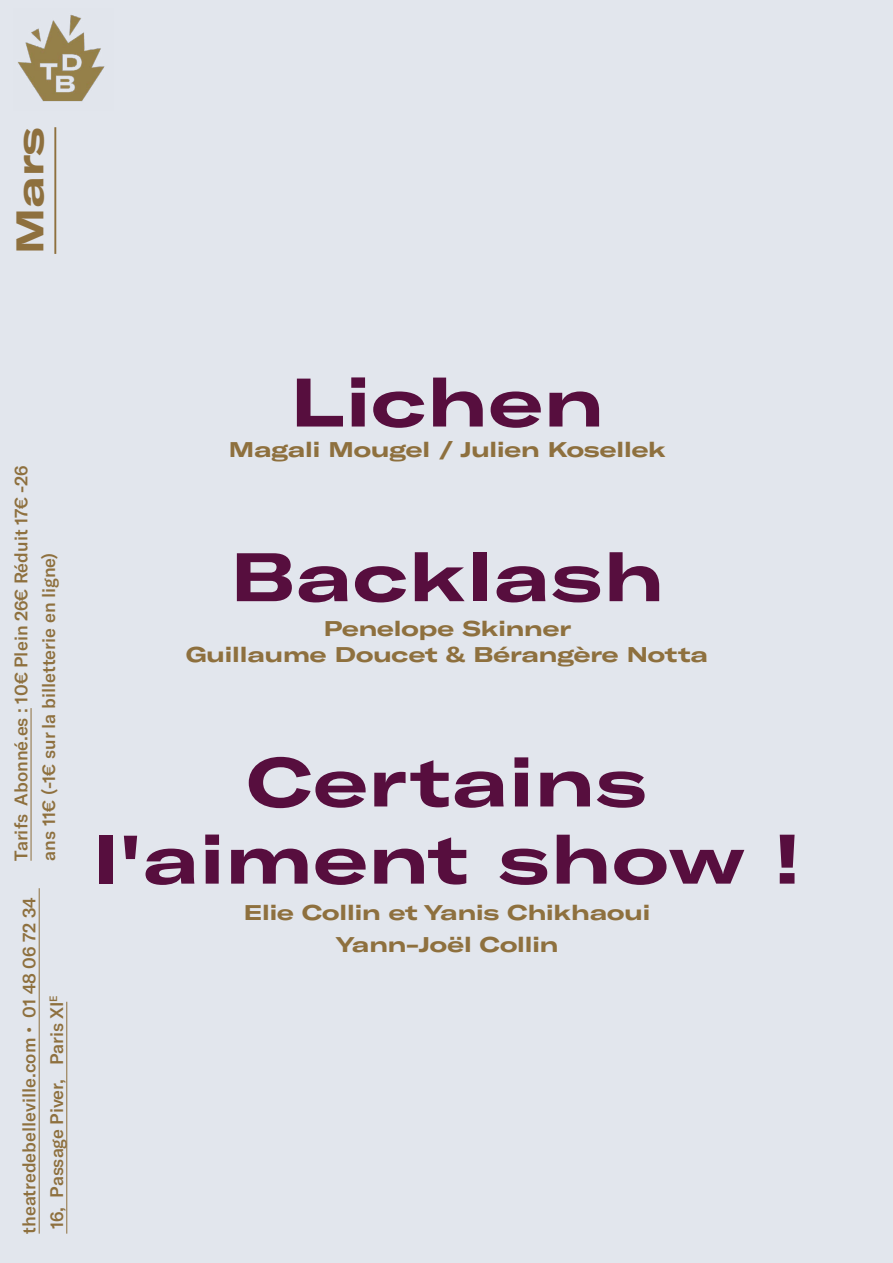
<style>
.page{position:relative;width:893px;height:1263px;background:#fff}
.page>*{position:absolute;margin:0;border:0;box-sizing:border-box;transform-origin:0 0}
.t1{font:700 expanded 67.5px/77.1px "GT America";letter-spacing:.02em;color:#570e3e;text-align:center}
.t2{font:700 expanded 37.95px "GT America";color:#8e703e}
.t3{font:700 expanded 21px/25.5px "GT America";letter-spacing:-.005em;color:#8e703e;text-align:center}
.t4{font:500 18px/27.6px "GT America";color:#8e703e}
</style>
<div class="page">
<div style="left:1px;top:0;width:892px;height:1263px;background:#e2e6ed"></div>
<hr style="left:39px;top:888px;width:1px;height:345px;background:#8e703e">
<hr style="left:66px;top:1002px;width:1px;height:231px;background:#8e703e">
<hr style="left:54px;top:127px;width:2px;height:127px;background:#8e703e">
<hr style="left:31px;top:708px;width:1px;height:153px;background:#8e703e">
<img style="left:18px;top:15px;width:87px;height:87px">
<h2 class="t2" style="left:6px;top:254px;width:128px;rotate:-90deg">Mars</h2>
<p class="t4" style="left:7px;top:861px;width:396px;rotate:-90deg">Tarifs Abonné.es : 10€ Plein 26€ Réduit 17€ -26 ans 11€ (-1€ sur la billetterie en ligne)</p>
<p class="t4" style="left:15px;top:1233px;width:338px;rotate:-90deg">theatredebelleville.com • 01 48 06 72 34<br>16, Passage Piver, Paris XI<sup>E</sup></p>
<h1 class="t1" style="left:291px;top:363px;width:314px">Lichen</h1>
<p class="t3" style="left:229px;top:436px;width:439px">Magali Mougel / Julien Kosellek</p>
<h1 class="t1" style="left:231px;top:538px;width:434px">Backlash</h1>
<p class="t3" style="left:186px;top:616px;width:523px">Penelope Skinner<br>Guillaume Doucet &amp; Bérangère Notta</p>
<h1 class="t1" style="left:93px;top:743px;width:709px">Certains l'aiment show !</h1>
<p class="t3" style="left:244px;top:896px;width:408px;line-height:32.1px">Elie Collin et Yanis Chikhaoui<br>Yann-Joël Collin</p>
</div>
